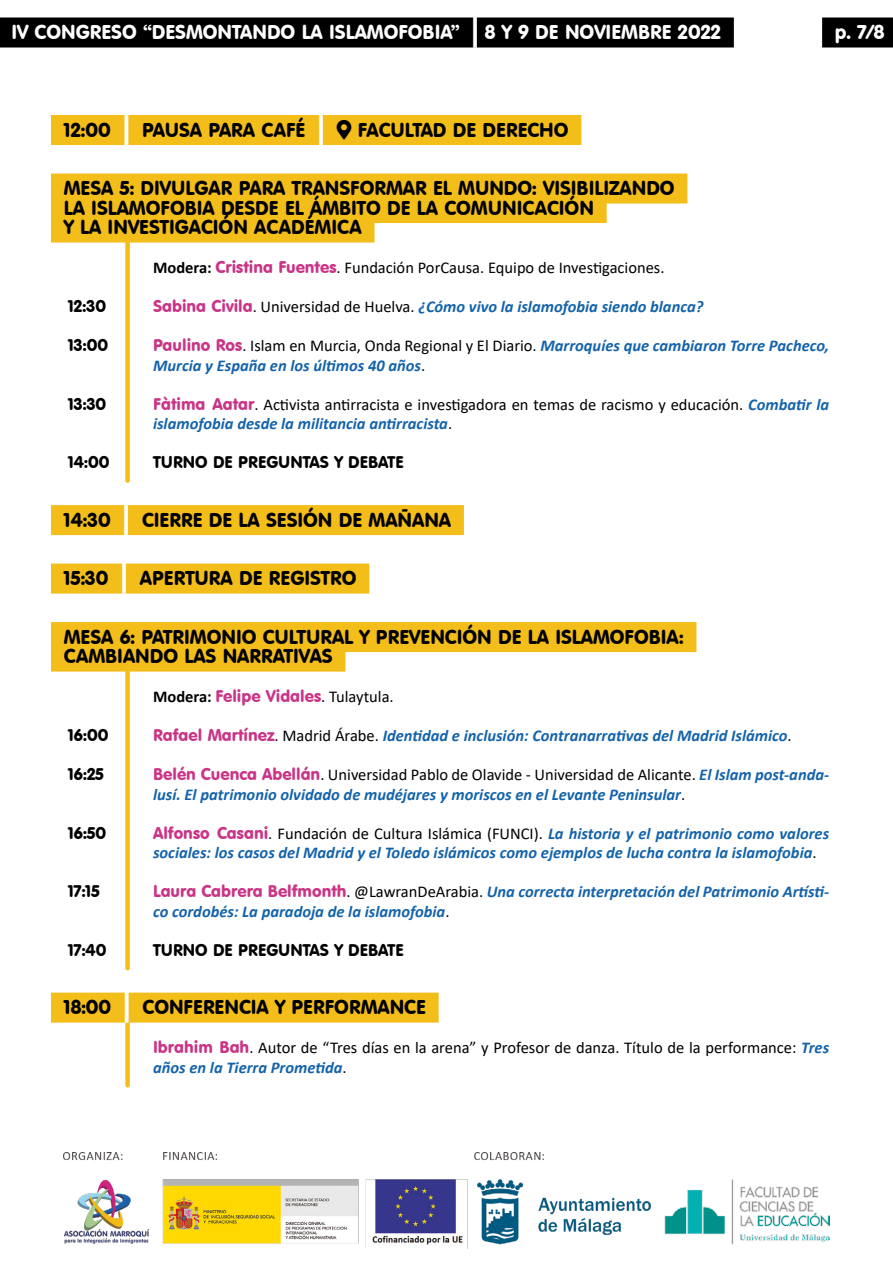
<style>
.page{position:relative;width:893px;height:1263px;background:#fff}
.page>*{position:absolute;margin:0;border:0;box-sizing:border-box;transform-origin:0 0}
.t1{font:19.5px/19.5px "VAG Rounded BT";color:#000}
.t2{font:19.5px "VAG Rounded BT";color:#fff}
.t3{font:italic 700 16.5px/19.5px "Calibri";color:#1463aa}
.t4{font:16.5px/19.5px "Calibri";color:#000}
.t5{font:16.5px "VAG Rounded BT";color:#000}
.t6{font:16.5px "VAG Rounded BT";color:#c93486}
.s1{font-size:37.5px}
.s2{font-size:37.5px;color:#fff}
.s3{font-weight:700}
.s4{font-family:"VAG Rounded BT";color:#c93486}
.s5{font-family:"VAG Rounded BT";font-weight:400;font-style:normal;color:#c93486}
.s6{font-weight:400;font-style:normal;color:#000}
.s7{font-weight:700;font-style:italic;color:#1463aa}
.s8{font-family:"Calibri";font-weight:700;color:#000}
.s9{font-family:"Calibri";color:#000}
</style>
<div class="page">
<div style="left:822px;top:18px;width:71px;height:30px;background:#000"></div>
<div style="left:0;top:18px;width:734px;height:30px;background:#000"></div>
<div style="left:51px;top:115px;width:530px;height:30px;background:#f3bd1a"></div>
<div style="left:51px;top:174px;width:636px;height:30px;background:#f3bd1a"></div>
<div style="left:51px;top:193px;width:556px;height:30px;background:#f3bd1a"></div>
<div style="left:51px;top:213px;width:323px;height:30px;background:#f3bd1a"></div>
<div style="left:125px;top:235px;width:5px;height:246px;background:#f3bd1a"></div>
<div style="left:51px;top:505px;width:413px;height:30px;background:#f3bd1a"></div>
<div style="left:51px;top:564px;width:318px;height:30px;background:#f3bd1a"></div>
<div style="left:51px;top:622px;width:645px;height:30px;background:#f3bd1a"></div>
<div style="left:51px;top:642px;width:294px;height:30px;background:#f3bd1a"></div>
<div style="left:125px;top:664px;width:5px;height:304px;background:#f3bd1a"></div>
<div style="left:51px;top:993px;width:388px;height:30px;background:#f3bd1a"></div>
<div style="left:125px;top:1015px;width:5px;height:70px;background:#f3bd1a"></div>
<img style="left:63px;top:1152px;width:767px;height:96px">
<p class="t2" style="left:11px;top:20px;width:711px">IV CONGRESO “DESMONTANDO LA ISLAMOFOBIA” <span class="s1">|</span>8 Y 9 DE NOVIEMBRE 2022</p>
<p class="t1" style="left:64px;top:119px;width:268px">12:00 <span class="s2">|</span> PAUSA PARA CAFÉ <span class="s2">|</span></p>
<p class="t1" style="left:358px;top:119px;width:212px">FACULTAD DE DERECHO</p>
<p class="t2" style="left:835px;top:20px;width:51px">p. 7/8</p>
<p class="t1" style="left:64px;top:178px;width:612px">MESA 5: DIVULGAR PARA TRANSFORMAR EL MUNDO: VISIBILIZANDO<br>LA ISLAMOFOBIA DESDE EL ÁMBITO DE LA COMUNICACIÓN<br>Y LA INVESTIGACIÓN ACADÉMICA</p>
<p class="t4" style="left:153px;top:257px;width:513px"><span class="s3">Modera:</span> <span class="s4">Cristina Fuentes</span>. Fundación PorCausa. Equipo de Investigaciones.</p>
<p class="t5" style="left:68px;top:296px;width:39px">12:30</p>
<p class="t3" style="left:153px;top:296px;width:552px"><span class="s5">Sabina Civila</span><span class="s6">. Universidad de Huelva.</span> ¿Cómo vivo la islamofobia siendo blanca?</p>
<p class="t5" style="left:68px;top:335px;width:42px">13:00</p>
<p class="t3" style="left:153px;top:335px;width:678px"><span class="s5">Paulino Ros</span><span class="s6">. Islam en Murcia, Onda Regional y El Diario.</span> Marroquíes que cambiaron Torre Pacheco,<br>Murcia y España en los últimos 40 años<span class="s6">.</span></p>
<p class="t5" style="left:68px;top:393px;width:40px">13:30</p>
<p class="t4" style="left:153px;top:394px;width:678px"><span class="s4">Fàtima Aatar</span>. Activista antirracista e investigadora en temas de racismo y educación. <span class="s7">Combatir la islamofobia desde la militancia antirracista</span>.</p>
<p class="t5" style="left:68px;top:452px;width:43px">14:00</p>
<p class="t5" style="left:153px;top:452px;width:252px">TURNO DE PREGUNTAS Y DEBATE</p>
<p class="t1" style="left:64px;top:509px;width:389px">14:30 <span class="s2">|</span> CIERRE DE LA SESIÓN DE MAÑANA</p>
<p class="t1" style="left:64px;top:568px;width:294px">15:30 <span class="s2">|</span> APERTURA DE REGISTRO</p>
<p class="t1" style="left:64px;top:626px;width:621px">MESA 6: PATRIMONIO CULTURAL Y PREVENCIÓN DE LA ISLAMOFOBIA:<br>CAMBIANDO LAS NARRATIVAS</p>
<p class="t6" style="left:153px;top:686px;width:242px"><span class="s8">Modera:</span> Felipe Vidales<span class="s9">. Tulaytula.</span></p>
<p class="t5" style="left:68px;top:725px;width:42px">16:00</p>
<p class="t3" style="left:153px;top:725px;width:640px"><span class="s5">Rafael Martínez</span><span class="s6">. Madrid Árabe.</span> Identidad e inclusión: Contranarrativas del Madrid Islámico<span class="s6">.</span></p>
<p class="t5" style="left:68px;top:764px;width:38px">16:25</p>
<p class="t3" style="left:153px;top:764px;width:678px"><span class="s5">Belén Cuenca Abellán</span><span class="s6">. Universidad Pablo de Olavide - Universidad de Alicante.</span> El Islam post-anda&shy;lusí. El patrimonio olvidado de mudéjares y moriscos en el Levante Peninsular<span class="s6">.</span></p>
<p class="t5" style="left:68px;top:822px;width:40px">16:50</p>
<p class="t3" style="left:153px;top:823px;width:678px"><span class="s5">Alfonso Casani</span><span class="s6">. Fundación de Cultura Islámica (FUNCI).</span> La historia y el patrimonio como valores sociales: los casos del Madrid y el Toledo islámicos como ejemplos de lucha contra la islamofobia<span class="s6">.</span></p>
<p class="t5" style="left:68px;top:881px;width:33px">17:15</p>
<p class="t3" style="left:153px;top:881px;width:678px"><span class="s5">Laura Cabrera Belfmonth</span><span class="s6">. @LawranDeArabia.</span> Una correcta interpretación del Patrimonio Artísti&shy;co cordobés: La paradoja de la islamofobia<span class="s6">.</span></p>
<p class="t5" style="left:68px;top:939px;width:40px">17:40</p>
<p class="t5" style="left:153px;top:939px;width:252px">TURNO DE PREGUNTAS Y DEBATE</p>
<p class="t1" style="left:64px;top:997px;width:364px">18:00 <span class="s2">|</span> CONFERENCIA Y PERFORMANCE</p>
<p class="t4" style="left:153px;top:1037px;width:678px"><span class="s4">Ibrahim Bah</span>. Autor de “Tres días en la arena” y Profesor de danza. Título de la performance: <span class="s7">Tres años en la Tierra Prometida</span>.</p>
</div>
